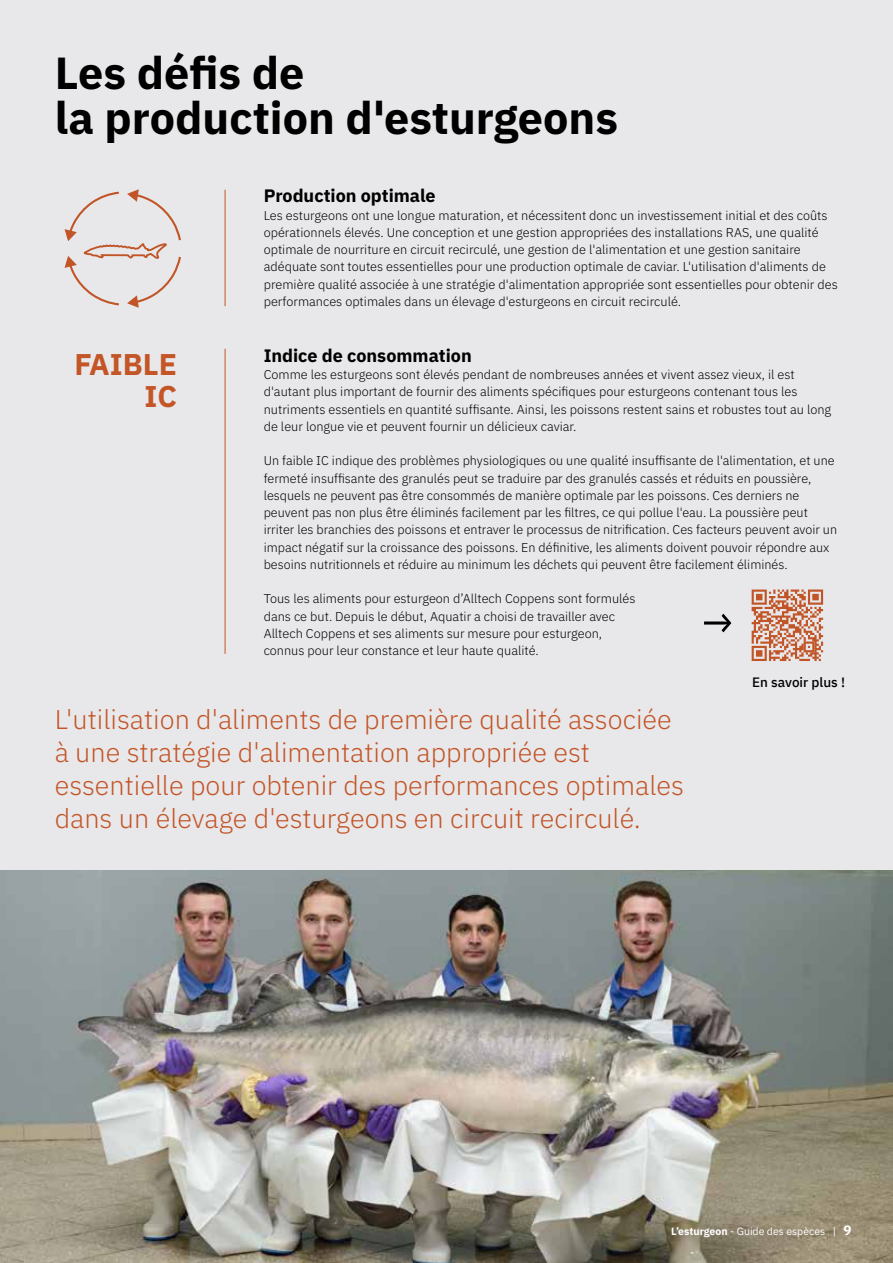
<style>
.page{position:relative;width:893px;height:1263px;background:#fff}
.page>*{position:absolute;margin:0;border:0;box-sizing:border-box;transform-origin:0 0}
.t1{font:700 45px/45px "IBM Plex Sans";color:#000}
.t2{font:700 30px/31.5px "IBM Plex Sans";color:#c35527;text-align:right}
.t3{font:300 27px/33px "IBM Plex Sans";color:#c35527}
.t4{font:700 18px "IBM Plex Sans";color:#000}
.t5{font:500 13.5px "IBM Plex Sans";color:#000}
.t6{font:300 12.75px/17.2px "IBM Plex Sans";color:#000}
.t7{font:10.5px "IBM Plex Sans";color:#fff}
.s1{font-weight:700}
.s2{font-weight:700;font-size:13.5px}
</style>
<div class="page">
<div style="left:0;top:0;width:893px;height:887px;background:#e4e4e8"></div>
<img style="left:1px;top:871px;width:892px;height:392px">
<img style="left:0;top:0;width:1px;height:1263px">
<svg style="left:65px;top:189px;width:116px;height:119px"></svg>
<hr style="left:225px;top:190px;width:1px;height:116px;background:#c35527">
<hr style="left:225px;top:349px;width:1px;height:305px;background:#c35527">
<svg style="left:752px;top:589px;width:71px;height:72px"></svg>
<svg style="left:704px;top:614px;width:27px;height:18px"></svg>
<h1 class="t1" style="left:55px;top:47px;width:565px">Les défis de<br>la production d'esturgeons</h1>
<h2 class="t2" style="left:74px;top:346px;width:104px">FAIBLE<br>IC</h2>
<h3 class="t4" style="left:264px;top:182px;width:174px">Production optimale</h3>
<p class="t6" style="left:264px;top:205px;width:576px">Les esturgeons ont une longue maturation, et nécessitent donc un investissement initial et des coûts opérationnels élevés. Une conception et une gestion appropriées des installations RAS, une qualité optimale de nourriture en circuit recirculé, une gestion de l'alimentation et une gestion sanitaire adéquate sont toutes essentielles pour une production optimale de caviar. L'utilisation d'aliments de première qualité associée à une stratégie d'alimentation appropriée sont essentielles pour obtenir des performances optimales dans un élevage d'esturgeons en circuit recirculé.</p>
<h3 class="t4" style="left:264px;top:341px;width:210px">Indice de consommation</h3>
<p class="t6" style="left:264px;top:365px;width:569px">Comme les esturgeons sont élevés pendant de nombreuses années et vivent assez vieux, il est d'autant plus important de fournir des aliments spécifiques pour esturgeons contenant tous les nutriments essentiels en quantité suffisante. Ainsi, les poissons restent sains et robustes tout au long de leur longue vie et peuvent fournir un délicieux caviar.</p>
<p class="t6" style="left:264px;top:451px;width:575px">Un faible IC indique des problèmes physiologiques ou une qualité insuffisante de l'alimentation, et une fermeté insuffisante des granulés peut se traduire par des granulés cassés et réduits en poussière, lesquels ne peuvent pas être consommés de manière optimale par les poissons. Ces derniers ne peuvent pas non plus être éliminés facilement par les filtres, ce qui pollue l'eau. La poussière peut irriter les branchies des poissons et entraver le processus de nitrification. Ces facteurs peuvent avoir un impact négatif sur la croissance des poissons. En définitive, les aliments doivent pouvoir répondre aux besoins nutritionnels et réduire au minimum les déchets qui peuvent être facilement éliminés.</p>
<p class="t6" style="left:264px;top:589px;width:373px">Tous les aliments pour esturgeon d’Alltech Coppens sont formulés dans ce but. Depuis le début, Aquatir a choisi de travailler avec Alltech Coppens et ses aliments sur mesure pour esturgeon, connus pour leur constance et leur haute qualité.</p>
<p class="t5" style="left:752px;top:672px;width:94px">En savoir plus !</p>
<h3 class="t3" style="left:55px;top:701px;width:631px">L'utilisation d'aliments de première qualité associée à une stratégie d'alimentation appropriée est essentielle pour obtenir des performances optimales dans un élevage d'esturgeons en circuit recirculé.</h3>
<p class="t7" style="left:671px;top:1223px;width:182px"><span class="s1">L’esturgeon</span> - Guide des espèces | <span class="s2">9</span></p>
</div>
